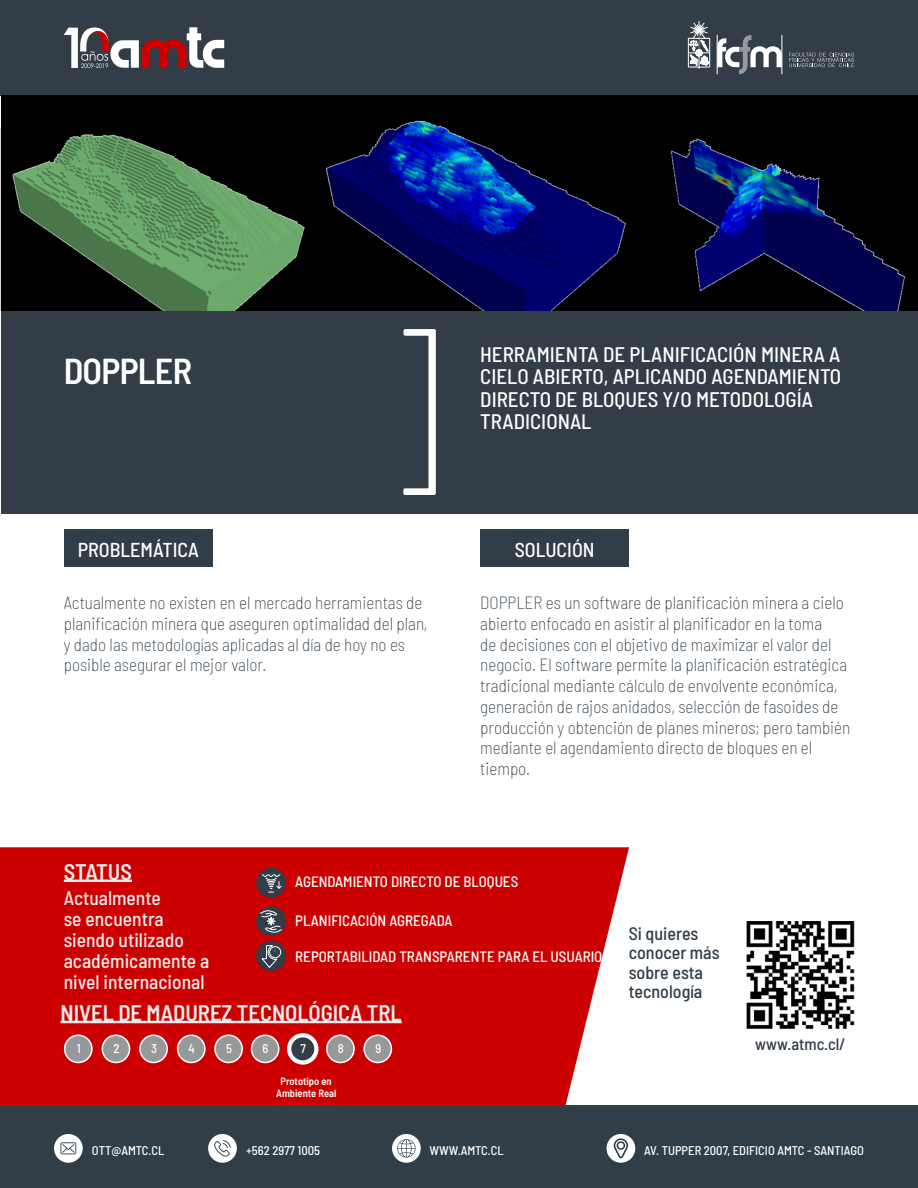
<style>
.page{position:relative;width:918px;height:1188px;background:#fff}
.page>*{position:absolute;margin:0;border:0;box-sizing:border-box;transform-origin:0 0}
.t1{font:600 semi-condensed 36px "Barlow";letter-spacing:-.02em;color:#fff}
.t2{font:600 semi-condensed 22.5px "Barlow";color:#ebebeb}
.t3{font:500 semi-condensed 21px/22.5px "Barlow";color:#fff}
.t4{font:500 semi-condensed 20.1px "Barlow";color:#fff}
.t5{font:500 semi-condensed 19.5px/21px "Barlow";color:#ebebeb}
.t6{font:500 semi-condensed 18px/19.5px "Barlow";color:#323d47}
.t7{font:200 semi-condensed 17.25px/20.7px "Barlow";color:#313e48}
.t8{font:500 semi-condensed 16.5px "Barlow";color:#323d47}
.t9{font:500 semi-condensed 15px "Barlow";color:#fff}
.t10{font:500 semi-condensed 12.6px "Barlow";color:#fff}
.t11{font:600 semi-condensed 10.5px "Barlow";color:#fff}
</style>
<div class="page">
<div style="left:0;top:1106px;width:918px;height:82px;background:#313e48"></div>
<div style="left:0;top:0;width:918px;height:95px;background:#323d47"></div>
<div style="left:208px;top:1134px;width:29px;height:29px;background:#fff;border-radius:50%"></div>
<svg style="left:214px;top:1140px;width:17px;height:17px"></svg>
<div style="left:54px;top:1134px;width:29px;height:29px;background:#fff;border-radius:50%"></div>
<svg style="left:60px;top:1142px;width:16px;height:12px"></svg>
<div style="left:607px;top:1134px;width:28px;height:29px;background:#fff;border-radius:50%"></div>
<svg style="left:614px;top:1138px;width:14px;height:20px"></svg>
<div style="left:392px;top:1134px;width:29px;height:29px;background:#fff;border-radius:50%"></div>
<svg style="left:397px;top:1139px;width:19px;height:19px"></svg>
<svg style="left:0;top:847px;width:629px;height:259px;background:#ce0e0e"></svg>
<div style="left:65px;top:1035px;width:27px;height:28px;background:#96999b;border-radius:50%"></div>
<div style="left:64px;top:1035px;width:29px;height:28px;border:2px solid #fff;border-radius:50%"></div>
<div style="left:64px;top:529px;width:149px;height:37px;background:#313e48"></div>
<div style="left:480px;top:529px;width:149px;height:37px;background:#313e48"></div>
<svg style="left:64px;top:27px;width:160px;height:41px"></svg>
<svg style="left:688px;top:21px;width:22px;height:47px"></svg>
<hr style="left:782px;top:35px;width:1px;height:39px;background:#fff">
<svg style="left:717px;top:35px;width:65px;height:40px"></svg>
<svg style="left:789px;top:53px;width:65px;height:14px"></svg>
<hr style="left:64px;top:880px;width:68px;height:2px;background:#ebebeb">
<div style="left:1px;top:310px;width:916px;height:204px;background:#323d47"></div>
<svg style="left:403px;top:329px;width:33px;height:166px"></svg>
<img style="left:747px;top:922px;width:107px;height:107px">
<hr style="left:60px;top:1021px;width:342px;height:2px;background:#ebebeb">
<div style="left:102px;top:1035px;width:28px;height:28px;background:#96989a;border-radius:50%"></div>
<div style="left:102px;top:1035px;width:28px;height:28px;border:2px solid #fff;border-radius:50%"></div>
<div style="left:140px;top:1035px;width:27px;height:28px;background:#96989a;border-radius:50%"></div>
<div style="left:139px;top:1035px;width:29px;height:28px;border:2px solid #fff;border-radius:50%"></div>
<div style="left:178px;top:1035px;width:27px;height:28px;background:#96989a;border-radius:50%"></div>
<div style="left:177px;top:1035px;width:29px;height:28px;border:2px solid #fff;border-radius:50%"></div>
<div style="left:215px;top:1035px;width:27px;height:28px;background:#96989a;border-radius:50%"></div>
<div style="left:214px;top:1035px;width:29px;height:28px;border:2px solid #fff;border-radius:50%"></div>
<div style="left:252px;top:1035px;width:27px;height:28px;background:#96989a;border-radius:50%"></div>
<div style="left:251px;top:1035px;width:28px;height:28px;border:2px solid #fff;border-radius:50%"></div>
<svg style="left:289px;top:1035px;width:27px;height:28px"></svg>
<div style="left:287px;top:1033px;width:32px;height:32px;border:4px solid #fff;border-radius:50%"></div>
<div style="left:327px;top:1035px;width:27px;height:28px;background:#96989a;border-radius:50%"></div>
<div style="left:326px;top:1035px;width:29px;height:28px;border:2px solid #fff;border-radius:50%"></div>
<div style="left:364px;top:1035px;width:27px;height:28px;background:#96989a;border-radius:50%"></div>
<div style="left:363px;top:1035px;width:29px;height:28px;border:2px solid #fff;border-radius:50%"></div>
<svg style="left:256px;top:906px;width:30px;height:30px"></svg>
<svg style="left:260px;top:910px;width:22px;height:23px"></svg>
<div style="left:256px;top:868px;width:30px;height:30px;background:#313e48;border-radius:50%"></div>
<svg style="left:262px;top:874px;width:20px;height:19px"></svg>
<svg style="left:256px;top:941px;width:30px;height:30px"></svg>
<div style="left:269px;top:946px;width:12px;height:12px;border:1px solid #fff;border-radius:50%"></div>
<svg style="left:261px;top:945px;width:17px;height:23px"></svg>
<div style="left:1px;top:95px;width:916px;height:215px;background:#000"></div>
<img style="left:12px;top:134px;width:293px;height:176px">
<img style="left:326px;top:120px;width:300px;height:190px">
<img style="left:670px;top:138px;width:235px;height:172px">
<p class="t1" style="left:64px;top:345px;width:130px">DOPPLER</p>
<p class="t3" style="left:480px;top:341px;width:363px">HERRAMIENTA DE PLANIFICACIÓN MINERA A<br>CIELO ABIERTO, APLICANDO AGENDAMIENTO<br>DIRECTO DE BLOQUES Y/O METODOLOGÍA<br>TRADICIONAL</p>
<p class="t4" style="left:78px;top:535px;width:123px">PROBLEMÁTICA</p>
<p class="t4" style="left:515px;top:535px;width:81px">SOLUCIÓN</p>
<p class="t7" style="left:64px;top:592px;width:365px">Actualmente no existen en el mercado herramientas de planificación minera que aseguren optimalidad del plan, y dado las metodologías aplicadas al día de hoy no es posible asegurar el mejor valor.</p>
<p class="t7" style="left:480px;top:592px;width:372px">DOPPLER es un software de planificación minera a cielo abierto enfocado en asistir al planificador en la toma<br>de decisiones con el objetivo de maximizar el valor del negocio. El software permite la planificación estratégica tradicional mediante cálculo de envolvente económica, generación de rajos anidados, selección de fasoides de producción y obtención de planes mineros; pero también mediante el agendamiento directo de bloques en el tiempo.</p>
<p class="t2" style="left:64px;top:855px;width:70px">STATUS</p>
<p class="t5" style="left:64px;top:886px;width:147px">Actualmente<br>se encuentra siendo utilizado académicamente a nivel internacional</p>
<p class="t9" style="left:295px;top:871px;width:225px">AGENDAMIENTO DIRECTO DE BLOQUES</p>
<p class="t9" style="left:295px;top:910px;width:159px">PLANIFICACIÓN AGREGADA</p>
<p class="t9" style="left:295px;top:946px;width:309px">REPORTABILIDAD TRANSPARENTE PARA EL USUARIO</p>
<p class="t2" style="left:60px;top:996px;width:343px">NIVEL DE MADUREZ TECNOLÓGICA TRL</p>
<p class="t10" style="left:113px;top:1040px;width:8px">2</p>
<p class="t10" style="left:151px;top:1040px;width:7px">3</p>
<p class="t10" style="left:189px;top:1040px;width:8px">4</p>
<p class="t10" style="left:226px;top:1040px;width:7px">5</p>
<p class="t10" style="left:263px;top:1040px;width:7px">6</p>
<p class="t10" style="left:301px;top:1040px;width:7px">7</p>
<p class="t10" style="left:338px;top:1040px;width:8px">8</p>
<p class="t10" style="left:375px;top:1040px;width:7px">9</p>
<p class="t10" style="left:77px;top:1040px;width:5px">1</p>
<p class="t11" style="left:280px;top:1073px;width:53px">Prototipo en</p>
<p class="t11" style="left:276px;top:1086px;width:62px">Ambiente Real</p>
<p class="t6" style="left:629px;top:922px;width:92px">Si quieres conocer más sobre esta tecnología</p>
<p class="t8" style="left:755px;top:1032px;width:92px">www.atmc.cl/</p>
<p class="t10" style="left:92px;top:1142px;width:74px">OTT@AMTC.CL</p>
<p class="t10" style="left:246px;top:1142px;width:76px">+562 2977 1005</p>
<p class="t10" style="left:430px;top:1141px;width:76px">WWW.AMTC.CL</p>
<p class="t10" style="left:644px;top:1141px;width:221px">AV. TUPPER 2007, EDIFICIO AMTC - SANTIAGO</p>
</div>
